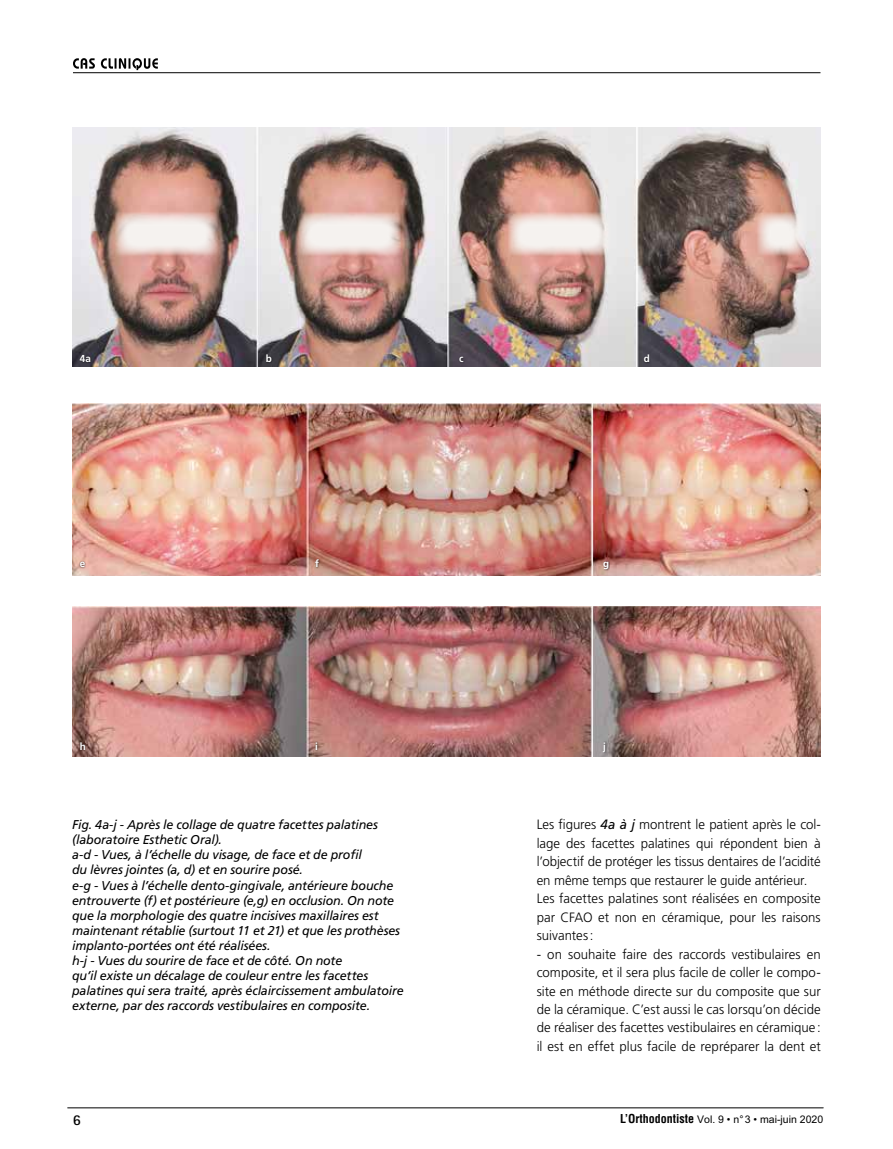
<style>
.page{position:relative;width:893px;height:1149px;background:#fff}
.page>*{position:absolute;margin:0;border:0;box-sizing:border-box;transform-origin:0 0}
.t1{font:700 15px "Rotis Sans Serif";color:#000}
.t2{font:300 13.5px/18.5px "Frutiger";letter-spacing:-.005em;color:#000}
.t3{font:italic 12.75px/15px "Frutiger";letter-spacing:-.01em;color:#000}
.t4{font:10.5px "M Arial";color:#000}
.t5{font:700 10.2px "Frutiger";color:#fff}
.s1{font-weight:400;font-style:italic}
.s2{font-family:"Helvetica";font-weight:700;font-stretch:condensed;font-size:12px}
</style>
<div class="page">
<hr style="left:68px;top:1107px;width:755px;height:1px;background:#000">
<hr style="left:73px;top:72px;width:747px;height:1px;background:#000">
<svg style="left:73px;top:58px;width:85px;height:12px"></svg>
<img style="left:72px;top:128px;width:748px;height:239px">
<img style="left:72px;top:403px;width:748px;height:172px">
<img style="left:72px;top:606px;width:748px;height:150px">
<svg style="left:114px;top:211px;width:105px;height:45px"></svg>
<svg style="left:297px;top:211px;width:105px;height:45px"></svg>
<svg style="left:507px;top:211px;width:105px;height:45px"></svg>
<svg style="left:756px;top:211px;width:50px;height:45px"></svg>
<div style="left:78px;top:353px;width:573px;height:10px;background:#000;opacity:.75"></div>
<div style="left:78px;top:558px;width:532px;height:13px;background:#000;opacity:.75"></div>
<div style="left:78px;top:740px;width:529px;height:13px;background:#000;opacity:.75"></div>
<p class="t5" style="left:80px;top:352px;width:13px">4a</p>
<p class="t5" style="left:266px;top:352px;width:8px">b</p>
<p class="t5" style="left:459px;top:352px;width:6px">c</p>
<p class="t5" style="left:644px;top:352px;width:8px">d</p>
<p class="t5" style="left:80px;top:557px;width:7px">e</p>
<p class="t5" style="left:315px;top:557px;width:5px">f</p>
<p class="t5" style="left:603px;top:557px;width:8px">g</p>
<p class="t5" style="left:80px;top:740px;width:8px">h</p>
<p class="t5" style="left:315px;top:740px;width:4px">i</p>
<p class="t5" style="left:603px;top:740px;width:4px">j</p>
<p class="t3" style="left:72px;top:817px;width:333px">Fig. 4a-j - Après le collage de quatre facettes palatines (laboratoire Esthetic Oral).<br>a-d - Vues, à l’échelle du visage, de face et de profil<br>du lèvres jointes (a, d) et en sourire posé.<br>e-g - Vues à l’échelle dento-gingivale, antérieure bouche entrouverte (f) et postérieure (e,g) en occlusion. On note que la morphologie des quatre incisives maxillaires est maintenant rétablie (surtout 11 et 21) et que les prothèses implanto-portées ont été réalisées.<br>h-j - Vues du sourire de face et de côté. On note<br>qu’il existe un décalage de couleur entre les facettes palatines qui sera traité, après éclaircissement ambulatoire externe, par des raccords vestibulaires en composite.</p>
<p class="t2" style="left:537px;top:815px;width:286px">Les figures <span class="s1">4a à j</span> montrent le patient après le col&shy;lage des facettes palatines qui répondent bien à l’objectif de protéger les tissus dentaires de l’acidité en même temps que restaurer le guide antérieur.<br>Les facettes palatines sont réalisées en composite par CFAO et non en céramique, pour les raisons suivantes:</p>
<p class="t2" style="left:537px;top:944px;width:286px;text-align:justify">- on souhaite faire des raccords vestibulaires en composite, et il sera plus facile de coller le compo&shy;site en méthode directe sur du composite que sur de la céramique. C’est aussi le cas lorsqu’on décide de réaliser des facettes vestibulaires en céramique: il est en effet plus facile de repréparer la dent et</p>
<p class="t1" style="left:73px;top:1110px;width:10px">6</p>
<p class="t4" style="left:620px;top:1112px;width:205px"><span class="s2">L’Orthodontiste</span> Vol. 9 • n°3 • mai-juin 2020</p>
</div>
